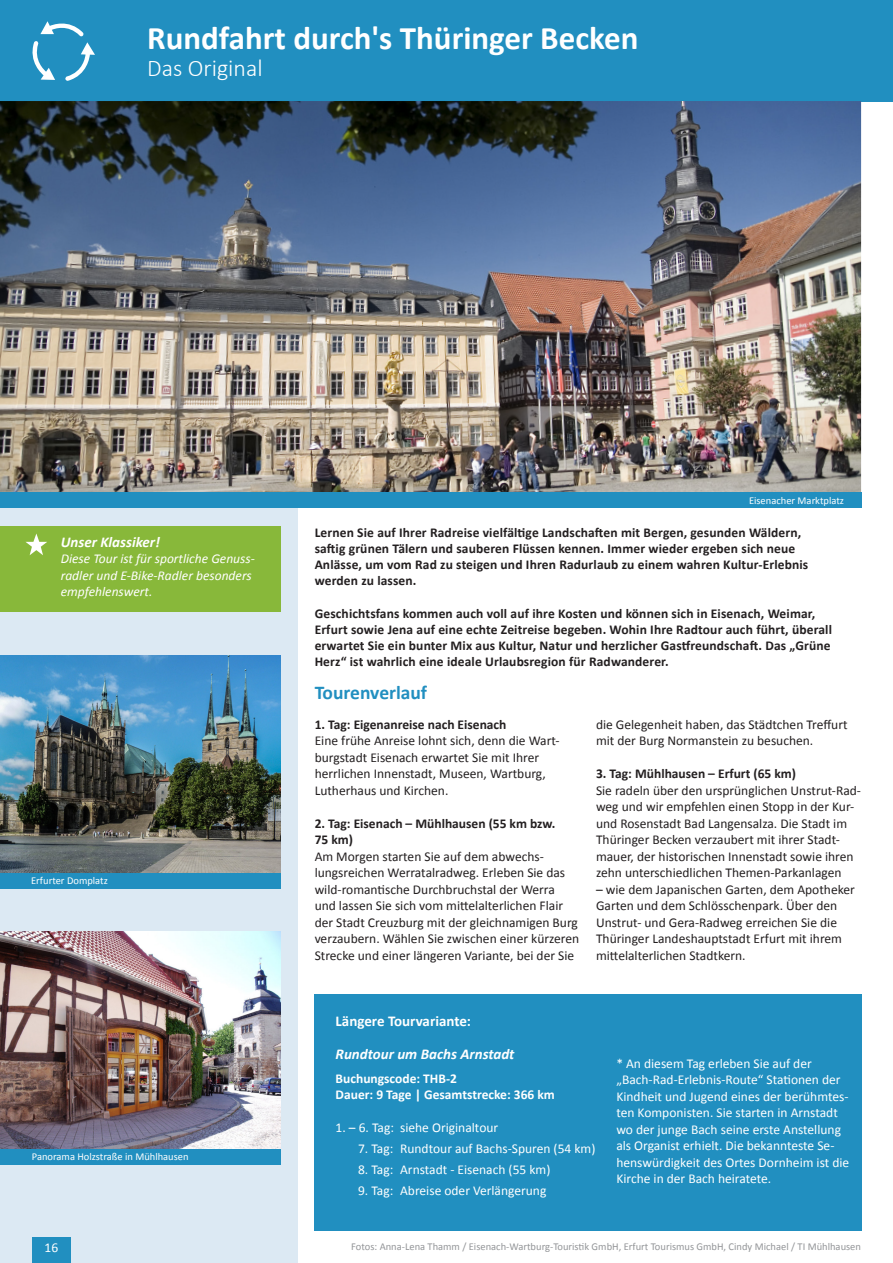
<style>
.page{position:relative;width:893px;height:1263px;background:#fff}
.page>*{position:absolute;margin:0;border:0;box-sizing:border-box;transform-origin:0 0}
.t1{font:700 33px "Calibri";color:#fff}
.t2{font:300 24px "Calibri";color:#fff}
.t3{font:700 19.5px "Calibri";color:#218fc0}
.t4{font:italic 700 15px "Calibri";color:#fff}
.t5{font:700 15px "Calibri";color:#fff}
.t6{font:13.5px/16.5px "Calibri";color:#231f20}
.t7{font:700 13.5px/16.2px "Calibri";letter-spacing:.01em;color:#231f20}
.t8{font:13.5px/16.5px "Calibri";color:#fff}
.t9{font:italic 13.5px/16.2px "Calibri";color:#fff}
.t10{font:700 13.5px "Calibri";color:#fff}
.t11{font:10.5px "Calibri";color:#939598}
.t12{font:10.5px "Calibri";color:#fff}
</style>
<div class="page">
<div style="left:0;top:0;width:298px;height:1263px;background:#dce9f3"></div>
<div style="left:32px;top:1237px;width:39px;height:26px;background:#218fc0"></div>
<div style="left:0;top:0;width:893px;height:102px;background:#218fc0"></div>
<div style="left:315px;top:995px;width:282px;height:236px;background:#218fc0"></div>
<div style="left:0;top:526px;width:281px;height:86px;background:#88b83a"></div>
<svg style="left:25px;top:533px;width:22px;height:22px"></svg>
<img style="left:0;top:655px;width:281px;height:218px">
<div style="left:0;top:873px;width:281px;height:16px;background:#218fc0"></div>
<img style="left:0;top:101px;width:861px;height:392px">
<div style="left:596px;top:995px;width:265px;height:236px;background:#218fc0"></div>
<img style="left:0;top:932px;width:281px;height:218px">
<div style="left:0;top:1150px;width:281px;height:15px;background:#218fc0"></div>
<svg style="left:32px;top:21px;width:63px;height:60px"></svg>
<div style="left:0;top:493px;width:861px;height:15px;background:#218fc0"></div>
<p class="t1" style="left:147px;top:15px;width:493px">Rundfahrt durch's Thüringer Becken</p>
<p class="t2" style="left:147px;top:53px;width:117px">Das Original</p>
<p class="t12" style="left:749px;top:493px;width:97px">Eisenacher Marktplatz</p>
<p class="t4" style="left:61px;top:533px;width:101px">Unser Klassiker!</p>
<p class="t9" style="left:61px;top:550px;width:196px">Diese Tour ist für sportliche Genuss&shy;radler und E-Bike-Radler besonders empfehlenswert.</p>
<p class="t12" style="left:31px;top:873px;width:78px">Erfurter Domplatz</p>
<p class="t12" style="left:32px;top:1150px;width:158px">Panorama Holzstraße in Mühlhausen</p>
<p class="t8" style="left:45px;top:1239px;width:15px">16</p>
<p class="t7" style="left:315px;top:523px;width:488px">Lernen Sie auf Ihrer Radreise vielfältige Landschaften mit Bergen, gesunden Wäldern,</p>
<p class="t7" style="left:315px;top:540px;width:482px">saftig grünen Tälern und sauberen Flüssen kennen. Immer wieder ergeben sich neue</p>
<p class="t7" style="left:315px;top:556px;width:495px">Anlässe, um vom Rad zu steigen und Ihren Radurlaub zu einem wahren Kultur-Erlebnis</p>
<p class="t7" style="left:315px;top:572px;width:103px">werden zu lassen.</p>
<p class="t7" style="left:315px;top:604px;width:502px">Geschichtsfans kommen auch voll auf ihre Kosten und können sich in Eisenach, Weimar,</p>
<p class="t7" style="left:315px;top:621px;width:519px">Erfurt sowie Jena auf eine echte Zeitreise begeben. Wohin Ihre Radtour auch führt, überall</p>
<p class="t7" style="left:315px;top:637px;width:517px">erwartet Sie ein bunter Mix aus Kultur, Natur und herzlicher Gastfreundschaft. Das „Grüne<br>Herz“ ist wahrlich eine ideale Urlaubsregion für Radwanderer.</p>
<p class="t3" style="left:315px;top:679px;width:114px">Tourenverlauf</p>
<p class="t7" style="left:315px;top:716px;width:193px">1. Tag: Eigenanreise nach Eisenach</p>
<p class="t6" style="left:315px;top:732px;width:247px">Eine frühe Anreise lohnt sich, denn die Wart&shy;burgstadt Eisenach erwartet Sie mit Ihrer herrlichen Innenstadt, Museen, Wartburg, Lutherhaus und Kirchen.</p>
<p class="t7" style="left:315px;top:815px;width:242px">2. Tag: Eisenach – Mühlhausen (55 km bzw.</p>
<p class="t7" style="left:315px;top:831px;width:40px">75 km)</p>
<p class="t6" style="left:315px;top:848px;width:266px">Am Morgen starten Sie auf dem abwechs&shy;lungsreichen Werratalradweg. Erleben Sie das wild-romantische Durchbruchstal der Werra und lassen Sie sich vom mittelalterlichen Flair der Stadt Creuzburg mit der gleichnamigen Burg verzaubern. Wählen Sie zwischen einer kürzeren Strecke und einer längeren Variante, bei der Sie</p>
<p class="t6" style="left:596px;top:716px;width:253px">die Gelegenheit haben, das Städtchen Treffurt mit der Burg Normanstein zu besuchen.</p>
<p class="t7" style="left:596px;top:765px;width:202px">3. Tag: Mühlhausen – Erfurt (65 km)</p>
<p class="t6" style="left:596px;top:782px;width:267px">Sie radeln über den ursprünglichen Unstrut-Rad&shy;weg und wir empfehlen einen Stopp in der Kur&shy;und Rosenstadt Bad Langensalza. Die Stadt im Thüringer Becken verzaubert mit ihrer Stadt&shy;mauer, der historischen Innenstadt sowie ihren zehn unterschiedlichen Themen-Parkanlagen</p>
<p class="t6" style="left:596px;top:881px;width:260px">– wie dem Japanischen Garten, dem Apotheker Garten und dem Schlösschenpark. Über den Unstrut- und Gera-Radweg erreichen Sie die Thüringer Landeshauptstadt Erfurt mit ihrem mittelalterlichen Stadtkern.</p>
<p class="t5" style="left:336px;top:1010px;width:137px">Längere Tourvariante:</p>
<p class="t4" style="left:336px;top:1044px;width:180px">Rundtour um Bachs Arnstadt</p>
<p class="t10" style="left:336px;top:1069px;width:123px">Buchungscode: THB-2</p>
<p class="t10" style="left:336px;top:1085px;width:221px">Dauer: 9 Tage | Gesamtstrecke: 366 km</p>
<p class="t8" style="left:336px;top:1119px;width:164px">1. – 6. Tag: siehe Originaltour</p>
<p class="t8" style="left:358px;top:1140px;width:246px">7. Tag: Rundtour auf Bachs-Spuren (54 km)*</p>
<p class="t8" style="left:358px;top:1161px;width:194px">8. Tag: Arnstadt - Eisenach (55 km)</p>
<p class="t8" style="left:358px;top:1181px;width:190px">9. Tag: Abreise oder Verlängerung</p>
<p class="t8" style="left:616px;top:1054px;width:234px">* An diesem Tag erleben Sie auf der „Bach-Rad-Erlebnis-Route“ Stationen der Kindheit und Jugend eines der berühmtes&shy;ten Komponisten. Sie starten in Arnstadt wo der junge Bach seine erste Anstellung als Organist erhielt. Die bekannteste Se&shy;henswürdigkeit des Ortes Dornheim ist die Kirche in der Bach heiratete.</p>
<p class="t11" style="left:351px;top:1239px;width:511px">Fotos: Anna-Lena Thamm / Eisenach-Wartburg-Touristik GmbH, Erfurt Tourismus GmbH, Cindy Michael / TI Mühlhausen</p>
</div>
